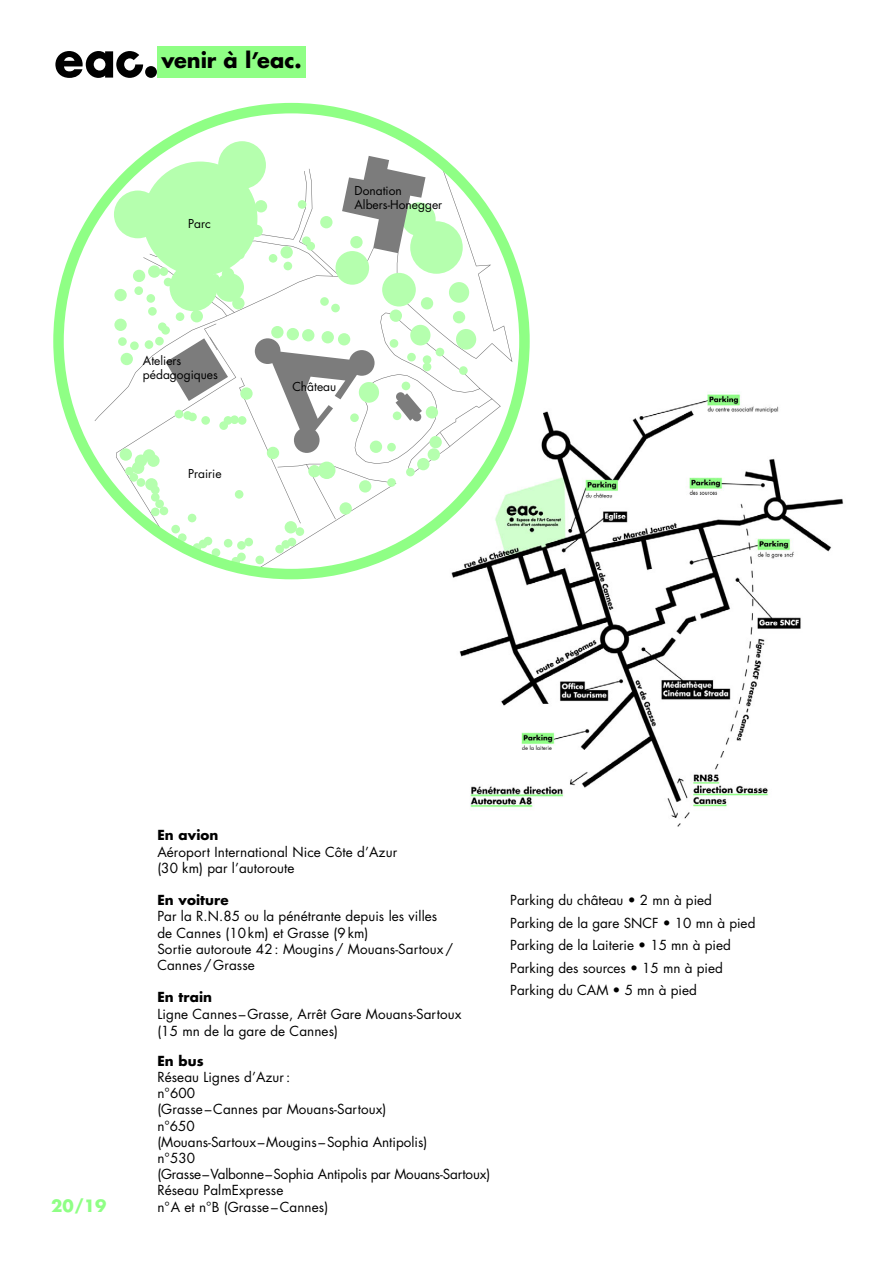
<style>
.page{position:relative;width:893px;height:1263px;background:#fff}
.page>*{position:absolute;margin:0;border:0;box-sizing:border-box;transform-origin:0 0}
.t1{font:21px "Futura Amandiers Bold";letter-spacing:-.005em;color:#000}
.t2{font:16.5px "Futura Amandiers Bold";color:#8fff85}
.t3{font:13.5px/16.2px "Futura Amandiers";letter-spacing:.005em;color:#000}
.t4{font:13.5px "Futura Amandiers Bold";letter-spacing:.005em;color:#000}
.t5{font:12px/14.4px "Futura Amandiers";color:#000}
</style>
<div class="page">
<div style="left:145px;top:66px;width:12px;height:12px;background:#000;border-radius:50%"></div>
<svg style="left:55px;top:51px;width:88px;height:27px"></svg>
<div style="left:157px;top:47px;width:149px;height:31px;background:#8fff85"></div>
<img style="left:459px;top:394px;width:385px;height:433px">
<svg style="left:53px;top:103px;width:477px;height:476px"></svg>
<h1 class="t1" style="left:162px;top:47px;width:142px">venir à l’eac.</h1>
<p class="t5" style="left:188px;top:216px;width:24px">Parc</p>
<p class="t5" style="left:355px;top:183px;width:89px">Donation<br>Albers-Honegger</p>
<p class="t5" style="left:143px;top:353px;width:76px">Ateliers pédagogiques</p>
<p class="t5" style="left:188px;top:466px;width:35px">Prairie</p>
<p class="t5" style="left:292px;top:379px;width:46px">Château</p>
<p class="t2" style="left:51px;top:1195px;width:57px">20/19</p>
<p class="t4" style="left:157px;top:826px;width:63px">En avion</p>
<p class="t3" style="left:157px;top:844px;width:241px">Aéroport International Nice Côte d’Azur (30 km) par l’autoroute</p>
<p class="t4" style="left:157px;top:891px;width:73px">En voiture</p>
<p class="t3" style="left:157px;top:908px;width:297px">Par la R.N.85 ou la pénétrante depuis les villes de Cannes (10km) et Grasse (9km)<br>Sortie autoroute 42: Mougins/ Mouans-Sartoux/ Cannes/ Grasse</p>
<p class="t4" style="left:157px;top:988px;width:56px">En train</p>
<p class="t3" style="left:157px;top:1005px;width:306px;line-height:17.1px">Ligne Cannes –Grasse, Arrêt Gare Mouans-Sartoux (15 mn de la gare de Cannes)</p>
<p class="t4" style="left:157px;top:1052px;width:48px">En bus</p>
<p class="t3" style="left:157px;top:1069px;width:334px">Réseau Lignes d’Azur:<br>n°600<br>(Grasse –Cannes par Mouans-Sartoux)<br>n°650<br>(Mouans-Sartoux –Mougins –Sophia Antipolis)<br>n°530<br>(Grasse–Valbonne–Sophia Antipolis par Mouans-Sartoux)<br>Réseau PalmExpresse<br>n°A et n°B (Grasse –Cannes)</p>
<p class="t3" style="left:510px;top:889px;width:247px;line-height:22.5px">Parking du château • 2 mn à pied<br>Parking de la gare SNCF • 10 mn à pied<br>Parking de la Laiterie • 15 mn à pied<br>Parking des sources • 15 mn à pied<br>Parking du CAM • 5 mn à pied</p>
</div>
